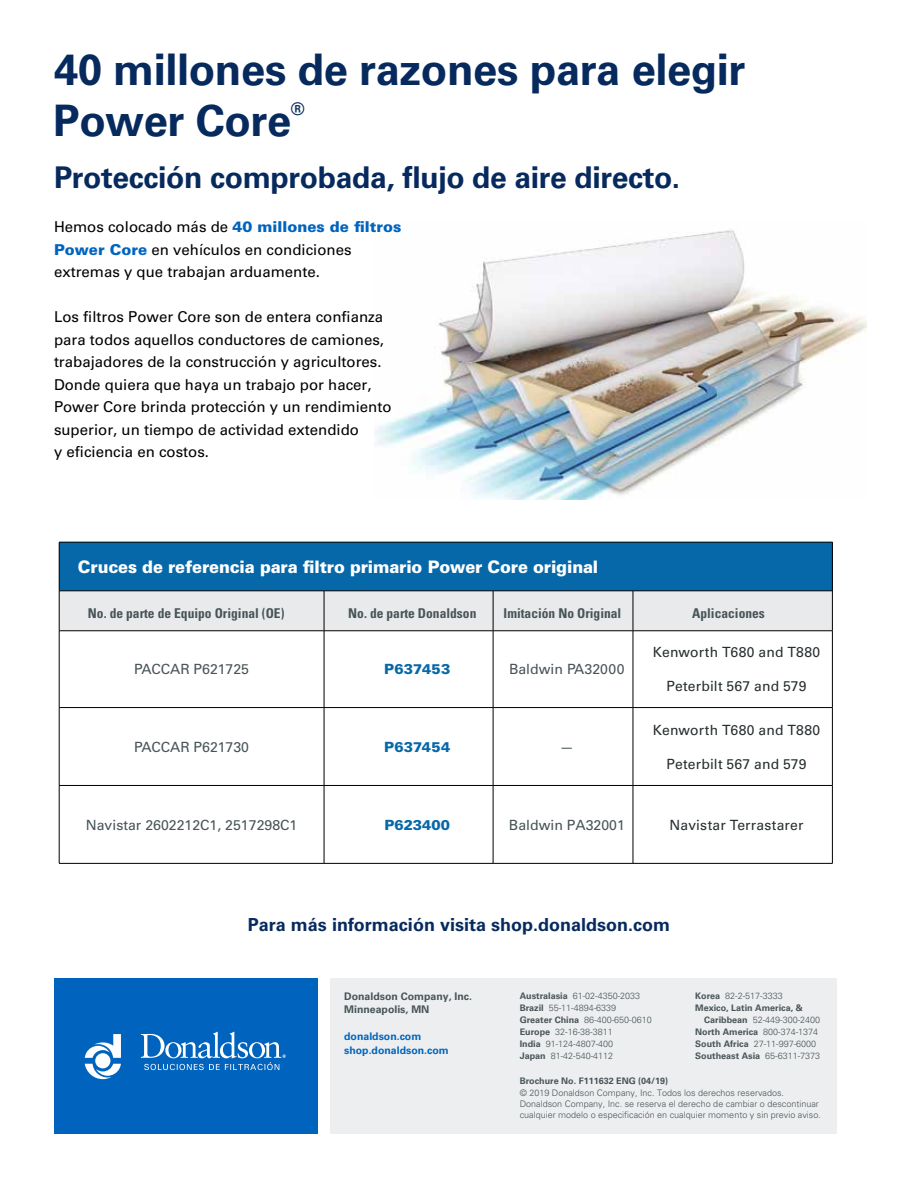
<style>
.page{position:relative;width:918px;height:1188px;background:#fff}
.page>*{position:absolute;margin:0;border:0;box-sizing:border-box;transform-origin:0 0}
.t1{font:700 43.5px/51px "Univers LT Std";letter-spacing:-.01em;color:#072a5e}
.t2{font:700 30px "Univers LT Std";letter-spacing:-.01em;color:#072a5e}
.t3{font:700 18px "Univers LT Std";color:#072a5e}
.t4{font:700 17.4px "Univers LT Std";color:#072a5e}
.t5{font:900 17.25px "Univers LT Std";letter-spacing:-.01em;color:#fff;scale:.95 1}
.t6{font:15px/22.5px "Univers LT Std";color:#000}
.t7{font:14.1px "Univers LT Std";letter-spacing:.01em;color:#272e30}
.t8{font:14.1px "Univers LT Std";color:#485458}
.t9{font:900 14.1px "Univers LT Std";letter-spacing:.005em;color:#0768a9}
.t10{font:700 condensed 13.5px "Univers LT Std";color:#485458}
.t11{font:700 10.5px/13.5px "Univers LT Std";color:#485458}
.t12{font:700 10.5px/13.5px "Univers LT Std";color:#0064bf}
.t13{font:300 9px/12px "Univers LT Std";color:#485458}
.t14{font:700 9px "Univers LT Std";color:#485458}
.s1{font-weight:900;color:#0064bf}
.s2{font-weight:700}
.s3{font-weight:300}
</style>
<div class="page">
<div style="left:59px;top:542px;width:773px;height:49px;background:#0768a9"></div>
<div style="left:60px;top:592px;width:772px;height:39px;background:#e8eaeb"></div>
<hr style="left:59px;top:542px;width:265px;height:1px;background:#000">
<hr style="left:59px;top:542px;width:1px;height:49px;background:#000">
<hr style="left:324px;top:542px;width:169px;height:1px;background:#000">
<hr style="left:493px;top:542px;width:140px;height:1px;background:#000">
<hr style="left:633px;top:542px;width:200px;height:1px;background:#000">
<hr style="left:832px;top:542px;width:1px;height:49px;background:#000">
<hr style="left:832px;top:591px;width:1px;height:40px;background:#000">
<hr style="left:59px;top:631px;width:1px;height:76px;background:#000">
<hr style="left:324px;top:631px;width:1px;height:76px;background:#000">
<hr style="left:493px;top:631px;width:1px;height:76px;background:#000">
<hr style="left:633px;top:631px;width:1px;height:76px;background:#000">
<hr style="left:832px;top:631px;width:1px;height:76px;background:#000">
<hr style="left:59px;top:708px;width:1px;height:77px;background:#000">
<hr style="left:324px;top:708px;width:1px;height:77px;background:#000">
<hr style="left:493px;top:708px;width:1px;height:77px;background:#000">
<hr style="left:633px;top:708px;width:1px;height:77px;background:#000">
<hr style="left:832px;top:708px;width:1px;height:77px;background:#000">
<hr style="left:59px;top:786px;width:1px;height:77px;background:#000">
<hr style="left:324px;top:786px;width:1px;height:77px;background:#000">
<hr style="left:493px;top:786px;width:1px;height:77px;background:#000">
<hr style="left:633px;top:786px;width:1px;height:77px;background:#000">
<hr style="left:832px;top:786px;width:1px;height:77px;background:#000">
<hr style="left:59px;top:631px;width:265px;height:1px;background:#000">
<hr style="left:324px;top:631px;width:169px;height:1px;background:#000">
<hr style="left:493px;top:631px;width:140px;height:1px;background:#000">
<hr style="left:633px;top:631px;width:200px;height:1px;background:#000">
<hr style="left:59px;top:707px;width:265px;height:1px;background:#000">
<hr style="left:324px;top:707px;width:169px;height:1px;background:#000">
<hr style="left:493px;top:707px;width:140px;height:1px;background:#000">
<hr style="left:633px;top:707px;width:200px;height:1px;background:#000">
<hr style="left:59px;top:785px;width:265px;height:1px;background:#000">
<hr style="left:324px;top:785px;width:169px;height:1px;background:#000">
<hr style="left:493px;top:785px;width:140px;height:1px;background:#000">
<hr style="left:633px;top:785px;width:200px;height:1px;background:#000">
<hr style="left:59px;top:863px;width:265px;height:1px;background:#000">
<hr style="left:324px;top:863px;width:169px;height:1px;background:#000">
<hr style="left:493px;top:863px;width:140px;height:1px;background:#000">
<hr style="left:633px;top:863px;width:200px;height:1px;background:#000">
<hr style="left:59px;top:591px;width:265px;height:1px;background:#000">
<hr style="left:59px;top:591px;width:1px;height:40px;background:#000">
<hr style="left:324px;top:591px;width:169px;height:1px;background:#000">
<hr style="left:324px;top:591px;width:1px;height:40px;background:#000">
<hr style="left:493px;top:591px;width:140px;height:1px;background:#000">
<hr style="left:493px;top:591px;width:1px;height:40px;background:#000">
<hr style="left:633px;top:591px;width:200px;height:1px;background:#000">
<hr style="left:633px;top:591px;width:1px;height:40px;background:#000">
<img style="left:375px;top:230px;width:491px;height:269px">
<div style="left:331px;top:979px;width:506px;height:155px;background:#eceeef"></div>
<div style="left:54px;top:979px;width:263px;height:155px;background:#0064bf"></div>
<svg style="left:85px;top:1034px;width:36px;height:45px"></svg>
<svg style="left:141px;top:1032px;width:145px;height:38px"></svg>
<h1 class="t1" style="left:53px;top:45px;width:694px">40 millones de razones para elegir<br>Power Core</h1>
<h3 class="t4" style="left:291px;top:99px;width:15px">®</h3>
<h2 class="t2" style="left:54px;top:160px;width:628px">Protección comprobada, flujo de aire directo.</h2>
<h3 class="t6" style="left:54px;top:216px;width:349px">Hemos colocado más de <span class="s1">40 millones de filtros<br>Power Core</span> en vehículos en condiciones extremas y que trabajan arduamente.</h3>
<p class="t6" style="left:54px;top:306px;width:339px">Los filtros Power Core son de entera confianza para todos aquellos conductores de camiones, trabajadores de la construcción y agricultores.<br>Donde quiera que haya un trabajo por hacer, Power Core brinda protección y un rendimiento superior, un tiempo de actividad extendido<br>y eficiencia en costos.</p>
<h3 class="t5" style="left:78px;top:556px;width:549px">Cruces de referencia para filtro primario Power Core original</h3>
<h3 class="t10" style="left:88px;top:605px;width:198px">No. de parte de Equipo Original (OE)</h3>
<h3 class="t10" style="left:348px;top:605px;width:130px">No. de parte Donaldson</h3>
<h3 class="t10" style="left:504px;top:605px;width:119px">Imitación No Original</h3>
<h3 class="t10" style="left:692px;top:605px;width:74px">Aplicaciones</h3>
<h3 class="t8" style="left:134px;top:661px;width:116px">PACCAR P621725</h3>
<h3 class="t9" style="left:384px;top:660px;width:68px">P637453</h3>
<h3 class="t8" style="left:509px;top:661px;width:117px">Baldwin PA32000</h3>
<h3 class="t8" style="left:134px;top:738px;width:116px">PACCAR P621730</h3>
<h3 class="t9" style="left:384px;top:738px;width:68px">P637454</h3>
<h3 class="t8" style="left:560px;top:738px;width:16px">—</h3>
<h3 class="t7" style="left:653px;top:644px;width:169px">Kenworth T680 and T880</h3>
<h3 class="t7" style="left:667px;top:678px;width:141px">Peterbilt 567 and 579</h3>
<h3 class="t7" style="left:653px;top:721px;width:169px">Kenworth T680 and T880</h3>
<h3 class="t7" style="left:667px;top:755px;width:141px">Peterbilt 567 and 579</h3>
<h3 class="t8" style="left:86px;top:816px;width:213px">Navistar 2602212C1, 2517298C1</h3>
<h3 class="t9" style="left:384px;top:816px;width:67px">P623400</h3>
<h3 class="t8" style="left:509px;top:816px;width:117px">Baldwin PA32001</h3>
<h3 class="t7" style="left:670px;top:816px;width:135px">Navistar Terrastarer</h3>
<h3 class="t3" style="left:248px;top:915px;width:424px">Para más información visita shop.donaldson.com</h3>
<p class="t11" style="left:344px;top:989px;width:129px">Donaldson Company, Inc.<br>Minneapolis, MN</p>
<p class="t12" style="left:344px;top:1030px;width:106px">donaldson.com shop.donaldson.com</p>
<p class="t13" style="left:520px;top:990px;width:134px"><span class="s2">Australasia</span> 61-02-4350-2033<br><span class="s2">Brazil</span> 55-11-4894-6339<br><span class="s2">Greater China</span> 86-400-650-0610<br><span class="s2">Europe</span> 32-16-38-3811<br><span class="s2">India</span> 91-124-4807-400<br><span class="s2">Japan</span> 81-42-540-4112</p>
<p class="t13" style="left:695px;top:990px;width:89px"><span class="s2">Korea</span> 82-2-517-3333</p>
<p class="t14" style="left:695px;top:1002px;width:109px">Mexico, Latin America, &amp;</p>
<p class="t13" style="left:704px;top:1014px;width:118px"><span class="s2">Caribbean</span> 52-449-300-2400</p>
<p class="t14" style="left:695px;top:1026px;width:125px">North America <span class="s3">800-374-1374</span></p>
<p class="t13" style="left:695px;top:1038px;width:123px"><span class="s2">South Africa</span> 27-11-997-6000</p>
<p class="t14" style="left:695px;top:1050px;width:127px">Southeast Asia <span class="s3">65-6311-7373</span></p>
<p class="t14" style="left:520px;top:1076px;width:150px">Brochure No. F111632 ENG (04/19)</p>
<p class="t13" style="left:520px;top:1088px;width:303px;line-height:10.8px">© 2019 Donaldson Company, Inc. Todos los derechos reservados.<br>Donaldson Company, Inc. se reserva el derecho de cambiar o descontinuar cualquier modelo o especificación en cualquier momento y sin previo aviso.</p>
</div>
